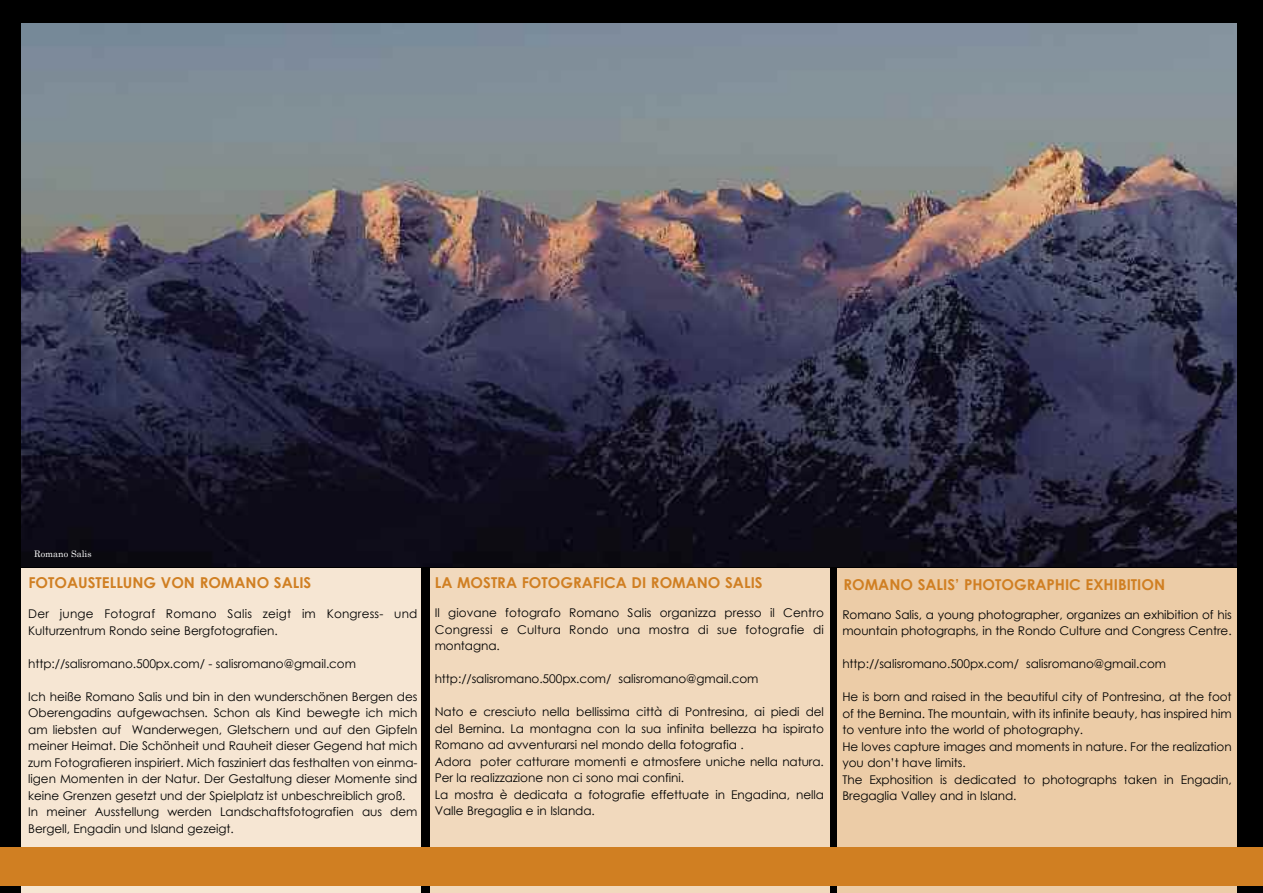
<style>
.page{position:relative;width:1263px;height:893px;background:#000}
.page>*{position:absolute;margin:0;border:0;box-sizing:border-box;transform-origin:0 0}
.t1{font:700 15px "Century Gothic";color:#d07f22}
.t2{font:12px/16.5px "Century Gothic";letter-spacing:-.005em;color:#000}
.t3{font:12px/16.5px "Century Gothic";letter-spacing:.015em;color:#000}
.t4{font:9px "Century";color:#fff}
</style>
<div class="page">
<div style="left:430px;top:568px;width:400px;height:325px;background:#f1d9bd"></div>
<div style="left:837px;top:568px;width:400px;height:325px;background:#eccca7"></div>
<div style="left:21px;top:568px;width:400px;height:325px;background:#f6e6d3"></div>
<div style="left:0;top:847px;width:1263px;height:38px;background:#d07f22"></div>
<img style="left:21px;top:24px;width:1216px;height:543px">
<p class="t4" style="left:34px;top:548px;width:59px">Romano Salis</p>
<p class="t1" style="left:28px;top:573px;width:284px">FOTOAUSTELLUNG VON ROMANO SALIS</p>
<p class="t1" style="left:435px;top:573px;width:329px">LA MOSTRA FOTOGRAFICA DI ROMANO SALIS</p>
<p class="t1" style="left:843px;top:574px;width:323px">ROMANO SALIS’ PHOTOGRAPHIC EXHIBITION</p>
<p class="t3" style="left:28px;top:605px;width:391px">Der junge Fotograf Romano Salis zeigt im Kongress- und<br>Kulturzentrum Rondo seine Bergfotografien.</p>
<p class="t2" style="left:28px;top:655px;width:329px">http://salisromano.500px.com/ - salisromano@gmail.com</p>
<p class="t2" style="left:28px;top:688px;width:391px">Ich heiße Romano Salis und bin in den wunderschönen Bergen des Oberengadins aufgewachsen. Schon als Kind bewegte ich mich am liebsten auf Wanderwegen, Gletschern und auf den Gipfeln meiner Heimat. Die Schönheit und Rauheit dieser Gegend hat mich zum Fotografieren inspiriert. Mich fasziniert das festhalten von einma&shy;ligen Momenten in der Natur. Der Gestaltung dieser Momente sind keine Grenzen gesetzt und der Spielplatz ist unbeschreiblich groß.<br>In meiner Ausstellung werden Landschaftsfotografien aus dem Bergell, Engadin und Island gezeigt.</p>
<p class="t2" style="left:435px;top:604px;width:391px;text-align:justify">Il giovane fotografo Romano Salis organizza presso il Centro Congressi e Cultura Rondo una mostra di sue fotografie di montagna.</p>
<p class="t2" style="left:435px;top:670px;width:325px">http://salisromano.500px.com/ salisromano@gmail.com</p>
<p class="t2" style="left:435px;top:703px;width:391px">Nato e cresciuto nella bellissima città di Pontresina, ai piedi del del Bernina. La montagna con la sua infinita bellezza ha ispirato Romano ad avventurarsi nel mondo della fotografia .<br>Adora poter catturare momenti e atmosfere uniche nella natura.<br>Per la realizzazione non ci sono mai confini.<br>La mostra è dedicata a fotografie effettuate in Engadina, nella Valle Bregaglia e in Islanda.</p>
<p class="t2" style="left:842px;top:606px;width:391px">Romano Salis, a young photographer, organizes an exhibition of his mountain photographs, in the Rondo Culture and Congress Centre.</p>
<p class="t2" style="left:842px;top:655px;width:325px">http://salisromano.500px.com/ salisromano@gmail.com</p>
<p class="t2" style="left:842px;top:688px;width:391px">He is born and raised in the beautiful city of Pontresina, at the foot of the Bernina. The mountain, with its infinite beauty, has inspired him to venture into the world of photography.<br>He loves capture images and moments in nature. For the realization you don’t have limits.<br>The Exphosition is dedicated to photographs taken in Engadin, Bregaglia Valley and in Island.</p>
</div>
